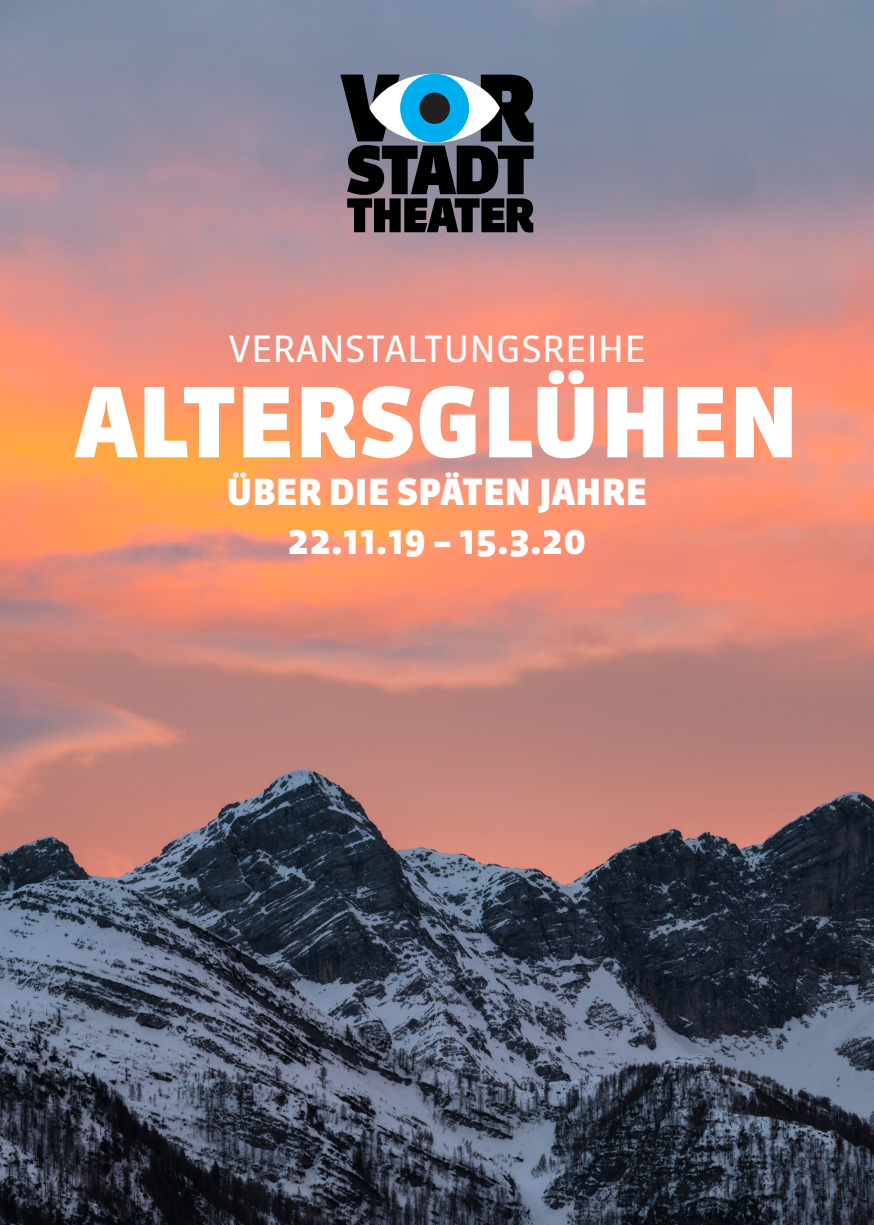
<style>
.page{position:relative;width:874px;height:1225px;background:#fff}
.page>*{position:absolute;margin:0;border:0;box-sizing:border-box;transform-origin:0 0}
.t1{font:900 96px "Sanuk OT";color:#fff}
.t2{font:900 36px "Sanuk OT";color:#fff}
.t3{font:36px "Sanuk OT";color:#fff}
</style>
<div class="page">
<img style="left:0;top:0;width:873px;height:1225px">
<svg style="left:284px;top:75px;width:327px;height:157px;background:#5f6877"></svg>
<p class="t3" style="left:228px;top:326px;width:419px">VERANSTALTUNGSREIHE</p>
<p class="t1" style="left:75px;top:363px;width:725px">ALTERSGLÜHEN</p>
<p class="t2" style="left:226px;top:470px;width:422px">ÜBER DIE SPÄTEN JAHRE</p>
<p class="t2" style="left:287px;top:518px;width:300px">22.11.19 – 15.3.20</p>
</div>
